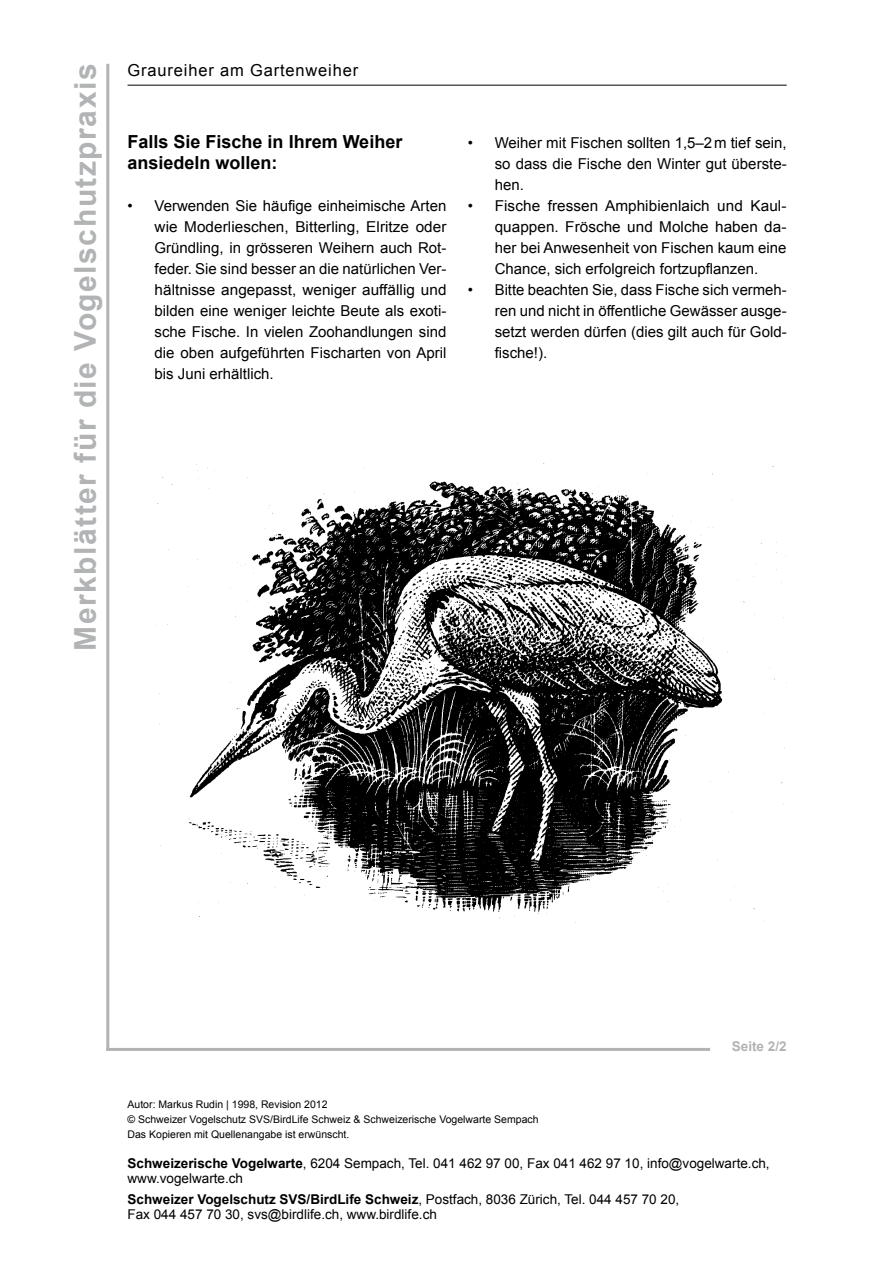
<style>
.page{position:relative;width:893px;height:1263px;background:#fff}
.page>*{position:absolute;margin:0;border:0;box-sizing:border-box;transform-origin:0 0}
.t1{font:700 30px "Arial";letter-spacing:.05em;color:#b1b3b4}
.t2{font:700 18px/21px "Arial";color:#000}
.t3{font:16.5px "Arial";letter-spacing:.05em;color:#000}
.t4{font:15px/21px "Arial";color:#000;text-align:justify}
.t5{font:13.5px/15px "Arial";color:#000}
.t6{font:700 13.5px "Arial";color:#b1b3b4}
.t7{font:10.5px/15px "Arial";color:#000}
.s1{font-weight:700}
</style>
<div class="page">
<hr style="left:106px;top:64px;width:3px;height:987px;background:#b1b3b4">
<hr style="left:128px;top:85px;width:659px;height:1px;background:#000">
<hr style="left:106px;top:1048px;width:604px;height:3px;background:#b1b3b4">
<img style="left:155px;top:463px;width:632px;height:460px">
<h1 class="t1" style="left:65px;top:651px;width:588px;rotate:-90deg">Merkblätter für die Vogelschutzpraxis</h1>
<p class="t3" style="left:128px;top:59px;width:232px">Graureiher am Gartenweiher</p>
<p class="t2" style="left:128px;top:132px;width:276px">Falls Sie Fische in Ihrem Weiher ansiedeln wollen:</p>
<p class="t4" style="left:155px;top:195px;width:293px;text-indent:-27px">• Verwenden Sie häufige einheimische Arten wie Moderlieschen, Bitterling, Elritze oder Gründling, in grösseren Weihern auch Rot&shy;feder. Sie sind besser an die natürlichen Ver&shy;hältnisse angepasst, weniger auffällig und bilden eine weniger leichte Beute als exoti&shy;sche Fische. In vielen Zoohandlungen sind die oben aufgeführten Fischarten von April bis Juni erhältlich.</p>
<p class="t4" style="left:495px;top:132px;width:293px;text-indent:-27px">• Weiher mit Fischen sollten 1,5–2m tief sein, so dass die Fische den Winter gut überste&shy;hen.</p>
<p class="t4" style="left:495px;top:195px;width:293px;text-indent:-27px">• Fische fressen Amphibienlaich und Kaul&shy;quappen. Frösche und Molche haben da&shy;her bei Anwesenheit von Fischen kaum eine Chance, sich erfolgreich fortzupflanzen.</p>
<p class="t4" style="left:495px;top:279px;width:293px;text-indent:-27px">• Bitte beachten Sie, dass Fische sich vermeh&shy;ren und nicht in öffentliche Gewässer ausge&shy;setzt werden dürfen (dies gilt auch für Gold&shy;fische!).</p>
<p class="t6" style="left:732px;top:1037px;width:56px">Seite 2/2</p>
<p class="t7" style="left:128px;top:1096px;width:413px">Autor: Markus Rudin | 1998, Revision 2012<br>© Schweizer Vogelschutz SVS/BirdLife Schweiz &amp; Schweizerische Vogelwarte Sempach<br>Das Kopieren mit Quellenangabe ist erwünscht.</p>
<p class="t5" style="left:128px;top:1155px;width:644px"><span class="s1">Schweizerische Vogelwarte</span>, 6204 Sempach, Tel. 041 462 97 00, Fax 041 462 97 10, info@vogelwarte.ch, www.vogelwarte.ch</p>
<p class="t5" style="left:128px;top:1192px;width:553px"><span class="s1">Schweizer Vogelschutz SVS/BirdLife Schweiz</span>, Postfach, 8036 Zürich, Tel. 044 457 70 20,<br>Fax 044 457 70 30, svs@birdlife.ch, www.birdlife.ch</p>
</div>
